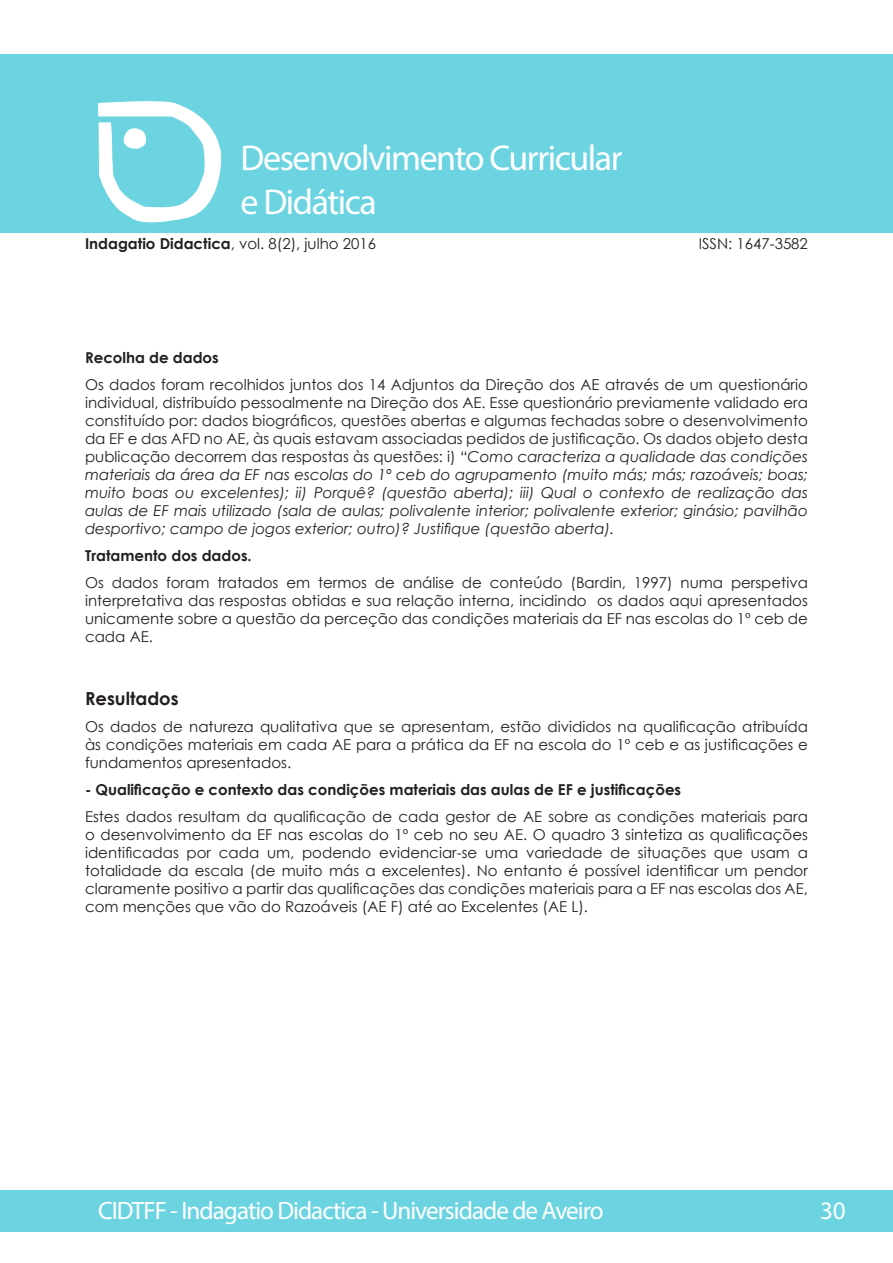
<style>
.page{position:relative;width:893px;height:1263px;background:#fff}
.page>*{position:absolute;margin:0;border:0;box-sizing:border-box;transform-origin:0 0}
.t1{font:36px/43.2px "Myriad Pro";letter-spacing:-.04em;color:#fff}
.t2{font:25.2px "Myriad Pro";letter-spacing:-.04em;color:#fff}
.t3{font:700 18px "Century Gothic";color:#231f20}
.t4{font:15px/18px "Century Gothic";color:#231f20;text-align:justify}
.t5{font:700 15px "Century Gothic";color:#231f20}
.s1{font-weight:700}
.s2{font-style:italic}
</style>
<div class="page">
<div style="left:0;top:1190px;width:892px;height:41px;background:#6cd4e1"></div>
<div style="left:0;top:54px;width:893px;height:179px;background:#6cd4e1"></div>
<hr style="left:892px;top:1190px;width:1px;height:41px;background:#6cd4e1">
<svg style="left:98px;top:101px;width:124px;height:122px"></svg>
<h1 class="t1" style="left:241px;top:136px;width:384px">Desenvolvimento Curricular e Didática</h1>
<p class="t4" style="left:85px;top:234px;width:293px"><span class="s1">Indagatio Didactica</span>, vol. 8(2), julho 2016</p>
<p class="t4" style="left:699px;top:234px;width:111px">ISSN: 1647-3582</p>
<p class="t5" style="left:85px;top:346px;width:135px">Recolha de dados</p>
<p class="t4" style="left:85px;top:375px;width:724px">Os dados foram recolhidos juntos dos 14 Adjuntos da Direção dos AE através de um questionário individual, distribuído pessoalmente na Direção dos AE. Esse questionário previamente validado era constituído por: dados biográficos, questões abertas e algumas fechadas sobre o desenvolvimento da EF e das AFD no AE, às quais estavam associadas pedidos de justificação. Os dados objeto desta publicação decorrem das respostas às questões: i) <span class="s2">“Como caracteriza a qualidade das condições materiais da área da EF nas escolas do 1º ceb do agrupamento (muito más; más; razoáveis; boas; muito boas ou excelentes); ii) Porquê? (questão aberta); iii) Qual o contexto de realização das aulas de EF mais utilizado (sala de aulas; polivalente interior; polivalente exterior; ginásio; pavilhão desportivo; campo de jogos exterior; outro)? Justifique (questão aberta).</span></p>
<p class="t5" style="left:85px;top:544px;width:168px">Tratamento dos dados.</p>
<p class="t4" style="left:85px;top:573px;width:724px">Os dados foram tratados em termos de análise de conteúdo (Bardin, 1997) numa perspetiva interpretativa das respostas obtidas e sua relação interna, incidindo os dados aqui apresentados unicamente sobre a questão da perceção das condições materiais da EF nas escolas do 1º ceb de cada AE.</p>
<p class="t3" style="left:85px;top:685px;width:95px">Resultados</p>
<p class="t4" style="left:85px;top:717px;width:724px">Os dados de natureza qualitativa que se apresentam, estão divididos na qualificação atribuída às condições materiais em cada AE para a prática da EF na escola do 1º ceb e as justificações e fundamentos apresentados.</p>
<p class="t5" style="left:85px;top:778px;width:598px">- Qualificação e contexto das condições materiais das aulas de EF e justificações</p>
<p class="t4" style="left:85px;top:807px;width:724px">Estes dados resultam da qualificação de cada gestor de AE sobre as condições materiais para o desenvolvimento da EF nas escolas do 1º ceb no seu AE. O quadro 3 sintetiza as qualificações identificadas por cada um, podendo evidenciar-se uma variedade de situações que usam a totalidade da escala (de muito más a excelentes). No entanto é possível identificar um pendor claramente positivo a partir das qualificações das condições materiais para a EF nas escolas dos AE, com menções que vão do Razoáveis (AE F) até ao Excelentes (AE L).</p>
<h2 class="t2" style="left:98px;top:1194px;width:507px">CIDTFF - Indagatio Didactica - Universidade de Aveiro</h2>
<h2 class="t2" style="left:820px;top:1194px;width:27px">30</h2>
</div>
